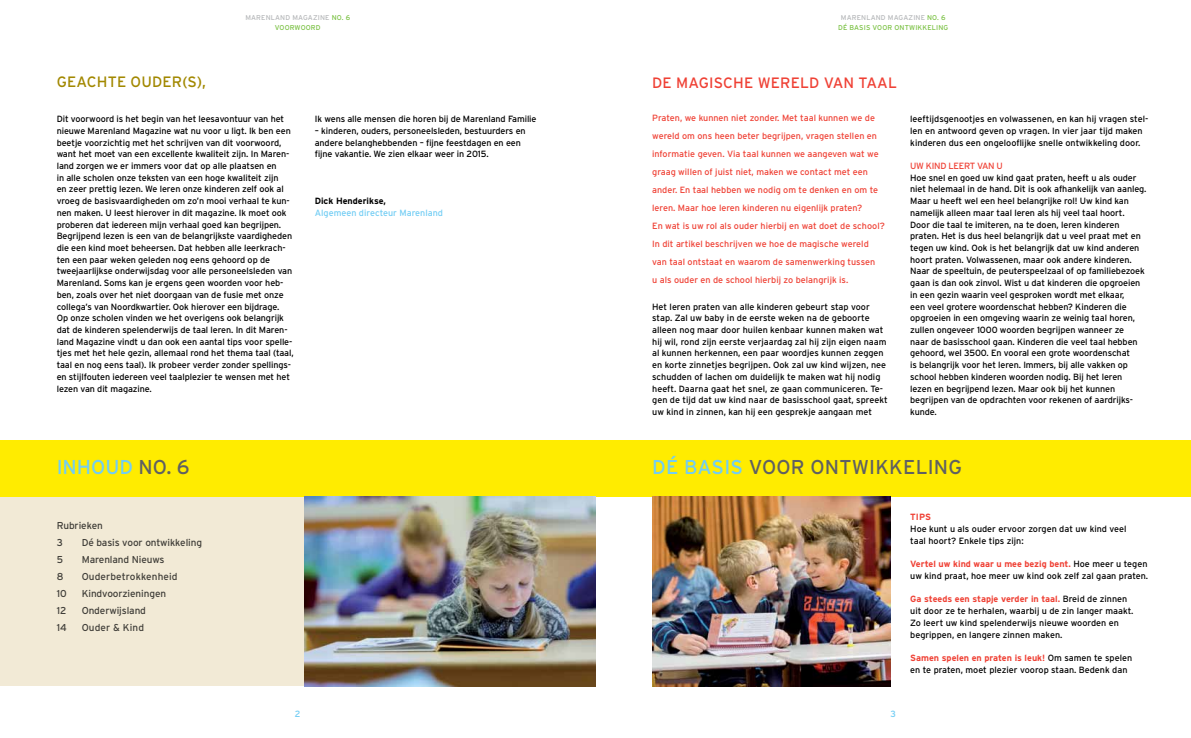
<style>
.page{position:relative;width:1191px;height:738px;background:#fff}
.page>*{position:absolute;margin:0;border:0;box-sizing:border-box;transform-origin:0 0}
.t1{font:20px "Interstate";letter-spacing:.01em;color:#5f6062}
.t2{font:20px "Interstate";color:#72cdf4}
.t3{font:15px "Interstate";letter-spacing:.01em;color:#ef4135}
.t4{font:15px "Interstate";letter-spacing:.075em;color:#a28800}
.t5{font:10px/17px "Interstate";letter-spacing:-.01em;color:#000}
.t6{font:10px "Interstate";letter-spacing:.01em;color:#000}
.t7{font:9px/11.7px "Interstate";letter-spacing:-.01em;color:#000}
.t8{font:9px/18px "Interstate";color:#ef4135}
.t9{font:9px "Interstate";color:#72cdf4}
.t10{font:700 9px "Interstate";color:#000}
.t11{font:700 9px "Interstate";color:#ef4135}
.t12{font:7px "Interstate";letter-spacing:.02em;color:#b6b8ba}
.t13{font:7px "Interstate";letter-spacing:.02em;color:#7ac143}
.s1{color:#7ac143}
.s2{color:#5f6062}
.s3{color:#72cdf4}
.s4{font-weight:700;color:#ef4135}
</style>
<div class="page">
<div style="left:0;top:493px;width:321px;height:192px;background:#f2ead6"></div>
<div style="left:595px;top:439px;width:596px;height:57px;background:#ffec00"></div>
<img style="left:652px;top:496px;width:238px;height:190px">
<div style="left:0;top:439px;width:595px;height:57px;background:#ffec00"></div>
<img style="left:305px;top:496px;width:290px;height:190px">
<p class="t12" style="left:245px;top:13px;width:106px">Marenland Magazine <span class="s1">no. 6</span></p>
<p class="t12" style="left:841px;top:13px;width:106px">Marenland Magazine <span class="s1">no. 6</span></p>
<p class="t13" style="left:275px;top:24px;width:47px">voorwoord</p>
<p class="t13" style="left:838px;top:24px;width:112px">dé basis voor ontwikkeling</p>
<h2 class="t4" style="left:57px;top:73px;width:151px">Geachte ouder(s),</h2>
<h2 class="t3" style="left:652px;top:75px;width:246px">De magische wereld van taal</h2>
<p class="t7" style="left:57px;top:113px;width:238px">Dit voorwoord is het begin van het leesavontuur van het nieuwe Marenland Magazine wat nu voor u ligt. I k ben een beetje voorzichtig met het schrijven van dit voorwoord, want het moet van een excellente kwaliteit zijn. I n Maren&shy;land zorgen we er immers voor dat op alle plaatsen en<br>in alle scholen onze teksten van een hoge kwaliteit zijn<br>en zeer prettig lezen. We leren onze kinderen zelf ook al vroeg de basisvaardigheden om zo’n mooi verhaal te kun&shy;nen maken. U leest hierover in dit magazine. I k moet ook proberen dat iedereen mijn verhaal goed kan begrijpen.<br>Begrijpend lezen is een van de belangrijkste vaardigheden die een kind moet beheersen. Dat hebben alle leerkrach&shy;ten een paar weken geleden nog eens gehoord op de tweejaarlijkse onderwijsdag voor alle personeelsleden van Marenland. Soms kan je ergens geen woorden voor heb&shy;ben, zoals over het niet doorgaan van de fusie met onze collega’s van Noordkwartier. Ook hierover een bijdrage.<br>Op onze scholen vinden we het overigens ook belangrijk dat de kinderen spelenderwijs de taal leren. I n dit Maren&shy;land Magazine vindt u dan ook een aantal tips voor spelle&shy;tjes met het hele gezin, allemaal rond het thema taal (taal, taal en nog eens taal). I k probeer verder zonder spellings&shy;en stijlfouten iedereen veel taalplezier te wensen met het lezen van dit magazine.</p>
<p class="t7" style="left:315px;top:113px;width:223px">I k wens alle mensen die horen bij de Marenland Familie</p>
<p class="t8" style="left:652px;top:108px;width:234px">Praten, we kunnen niet zonder. Met taal kunnen we de wereld om ons heen beter begrijpen, vragen stellen en informatie geven. Via taal kunnen we aangeven wat we graag willen of juist niet, maken we contact met een ander. En taal hebben we nodig om te denken en om te leren. Maar hoe leren kinderen nu eigenlijk praten?<br>En wat is uw rol als ouder hierbij en wat doet de school?<br>I n dit artikel beschrijven we hoe de magische wereld van taal ontstaat en waarom de samenwerking tussen<br>u als ouder en de school hierbij zo belangrijk is.</p>
<p class="t7" style="left:652px;top:300px;width:237px">Het leren praten van alle kinderen gebeurt stap voor stap. Zal uw baby in de eerste weken na de geboorte alleen nog maar door huilen kenbaar kunnen maken wat hij wil, rond zijn eerste verjaardag zal hij zijn eigen naam al kunnen herkennen, een paar woordjes kunnen zeggen en korte zinnetjes begrijpen. Ook zal uw kind wijzen, nee schudden of lachen om duidelijk te maken wat hij nodig heeft. Daarna gaat het snel, ze gaan communiceren. Te&shy;gen de tijd dat uw kind naar de basisschool gaat, spreekt uw kind in zinnen, kan hij een gesprekje aangaan met</p>
<p class="t7" style="left:315px;top:125px;width:212px">– kinderen, ouders, personeelsleden, bestuurders en andere belanghebbenden – fijne feestdagen en een fijne vakantie. We zien elkaar weer in 2015.</p>
<p class="t10" style="left:315px;top:196px;width:73px">Dick Henderikse,</p>
<p class="t9" style="left:315px;top:207px;width:130px">Algemeen directeur Marenland</p>
<p class="t7" style="left:910px;top:113px;width:239px">leeftijdsgenootjes en volwassenen, en kan hij vragen stel&shy;len en antwoord geven op vragen. I n vier jaar tijd maken kinderen dus een ongelooflijke snelle ontwikkeling door.</p>
<p class="t8" style="left:910px;top:157px;width:94px">Uw kind leert van u</p>
<p class="t7" style="left:910px;top:171px;width:238px">Hoe snel en goed uw kind gaat praten, heeft u als ouder niet helemaal in de hand. Dit is ook afhankelijk van aanleg.<br>Maar u heeft wel een heel belangrijke rol! Uw kind kan namelijk alleen maar taal leren als hij veel taal hoort.<br>Door die taal te imiteren, na te doen, leren kinderen praten. Het is dus heel belangrijk dat u veel praat met en tegen uw kind. Ook is het belangrijk dat uw kind anderen hoort praten. Volwassenen, maar ook andere kinderen.<br>Naar de speeltuin, de peuterspeelzaal of op familiebezoek gaan is dan ook zinvol. Wist u dat kinderen die opgroeien in een gezin waarin veel gesproken wordt met elkaar,<br>een veel grotere woordenschat hebben? Kinderen die opgroeien in een omgeving waarin ze weinig taal horen, zullen ongeveer 1000 woorden begrijpen wanneer ze<br>naar de basisschool gaan. Kinderen die veel taal hebben gehoord, wel 3500. En vooral een grote woordenschat<br>is belangrijk voor het leren. I mmers, bij alle vakken op school hebben kinderen woorden nodig. Bij het leren<br>lezen en begrijpend lezen. Maar ook bij het kunnen begrijpen van de opdrachten voor rekenen of aardrijks&shy;kunde.</p>
<h1 class="t2" style="left:57px;top:455px;width:134px">inhoud <span class="s2">no. 6</span></h1>
<h1 class="t1" style="left:652px;top:455px;width:311px"><span class="s3">Dé basis</span> voor ontwikkeling</h1>
<p class="t5" style="left:57px;top:516px;width:48px">Rubrieken<br>3</p>
<p class="t5" style="left:82px;top:533px;width:122px">Dé basis voor ontwikkeling</p>
<p class="t5" style="left:57px;top:550px;width:8px">5</p>
<p class="t5" style="left:82px;top:550px;width:84px">Marenland Nieuws</p>
<p class="t5" style="left:57px;top:567px;width:8px">8</p>
<p class="t6" style="left:82px;top:570px;width:97px">Ouderbetrokkenheid</p>
<p class="t5" style="left:57px;top:584px;width:11px">10</p>
<p class="t5" style="left:82px;top:584px;width:86px">Kindvoorzieningen</p>
<p class="t5" style="left:57px;top:601px;width:11px">12</p>
<p class="t5" style="left:82px;top:601px;width:66px">Onderwijsland</p>
<p class="t5" style="left:57px;top:618px;width:12px">14</p>
<p class="t6" style="left:82px;top:621px;width:64px">Ouder &amp; Kind</p>
<p class="t9" style="left:295px;top:708px;width:7px">2</p>
<p class="t9" style="left:890px;top:708px;width:7px">3</p>
<p class="t11" style="left:910px;top:512px;width:22px">Tips</p>
<p class="t7" style="left:910px;top:522px;width:218px">Hoe kunt u als ouder ervoor zorgen dat uw kind veel taal hoort? Enkele tips zijn:</p>
<p class="t7" style="left:910px;top:557px;width:239px"><span class="s4">Vertel uw kind waar u mee bezig bent.</span> H oe meer u tegen uw kind praat, hoe meer uw kind ook zelf zal gaan praten.</p>
<p class="t7" style="left:910px;top:593px;width:225px"><span class="s4">Ga steeds een stapje verder in taal.</span> Breid de zinnen uit door ze te herhalen, waarbij u de zin langer maakt.<br>Zo leert uw kind spelenderwijs nieuwe woorden en begrippen, en langere zinnen maken.</p>
<p class="t7" style="left:910px;top:651px;width:223px"><span class="s4">Samen spelen en praten is leuk!</span> Om samen te spelen en te praten, moet plezier voorop staan. Bedenk dan</p>
</div>
